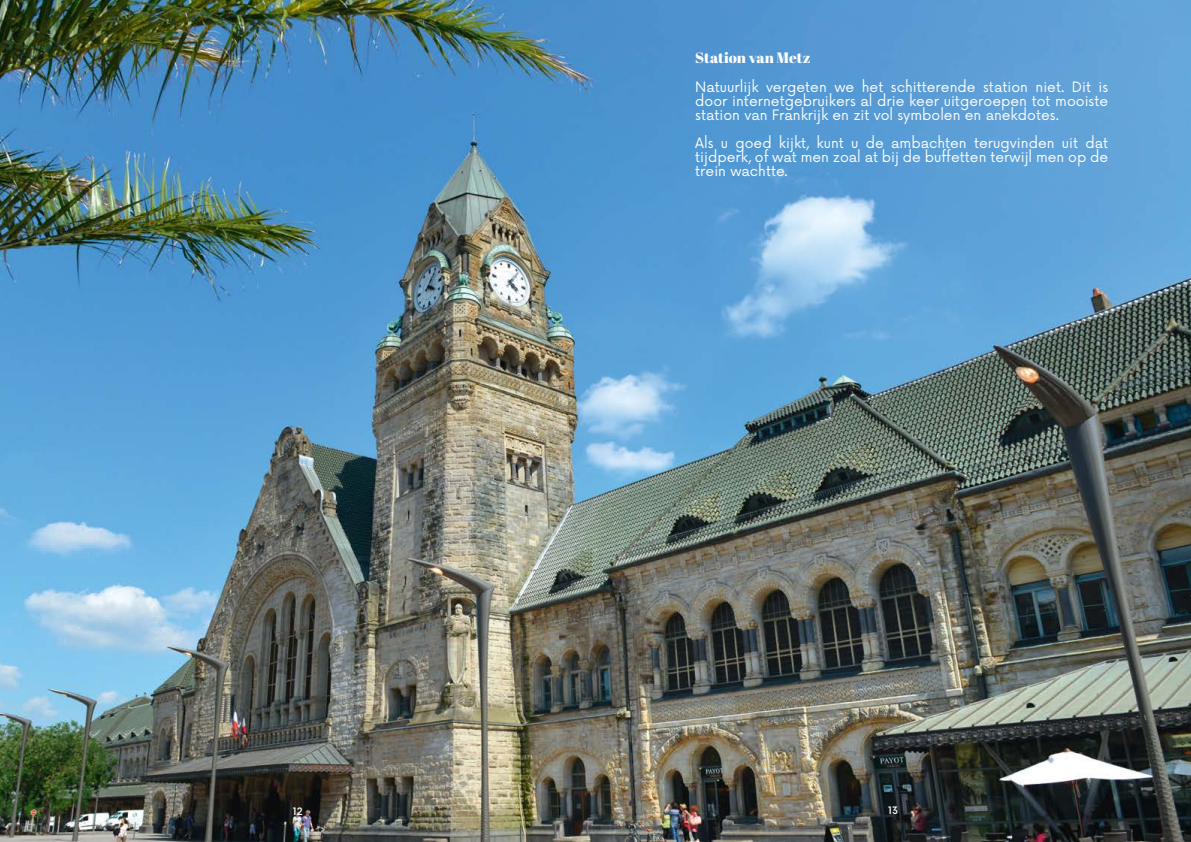
<style>
.page{position:relative;width:1191px;height:842px;background:#fff}
.page>*{position:absolute;margin:0;border:0;box-sizing:border-box;transform-origin:0 0}
.t1{font:15px "Abril Fatface";color:#fff}
.t2{font:14px/14px "Now Alt";color:#fff;text-align:justify}
.t3{font:500 10px "Now Alt";color:#fff}
</style>
<div class="page">
<img style="left:0;top:0;width:1191px;height:842px">
<p class="t1" style="left:695px;top:47px;width:117px">Station van Metz</p>
<p class="t2" style="left:695px;top:79px;width:414px">Natuurlijk vergeten we het schitterende station niet. Dit is door internetgebruikers al drie keer uitgeroepen tot mooiste station van Frankrijk en zit vol symbolen en anekdotes.</p>
<p class="t2" style="left:695px;top:135px;width:414px">Als u goed kijkt, kunt u de ambachten terugvinden uit dat tijdperk, of wat men zoal at bij de buffetten terwijl men op de trein wachtte.</p>
<p class="t3" style="left:293px;top:804px;width:11px">12</p>
<p class="t3" style="left:888px;top:803px;width:12px">13</p>
</div>
